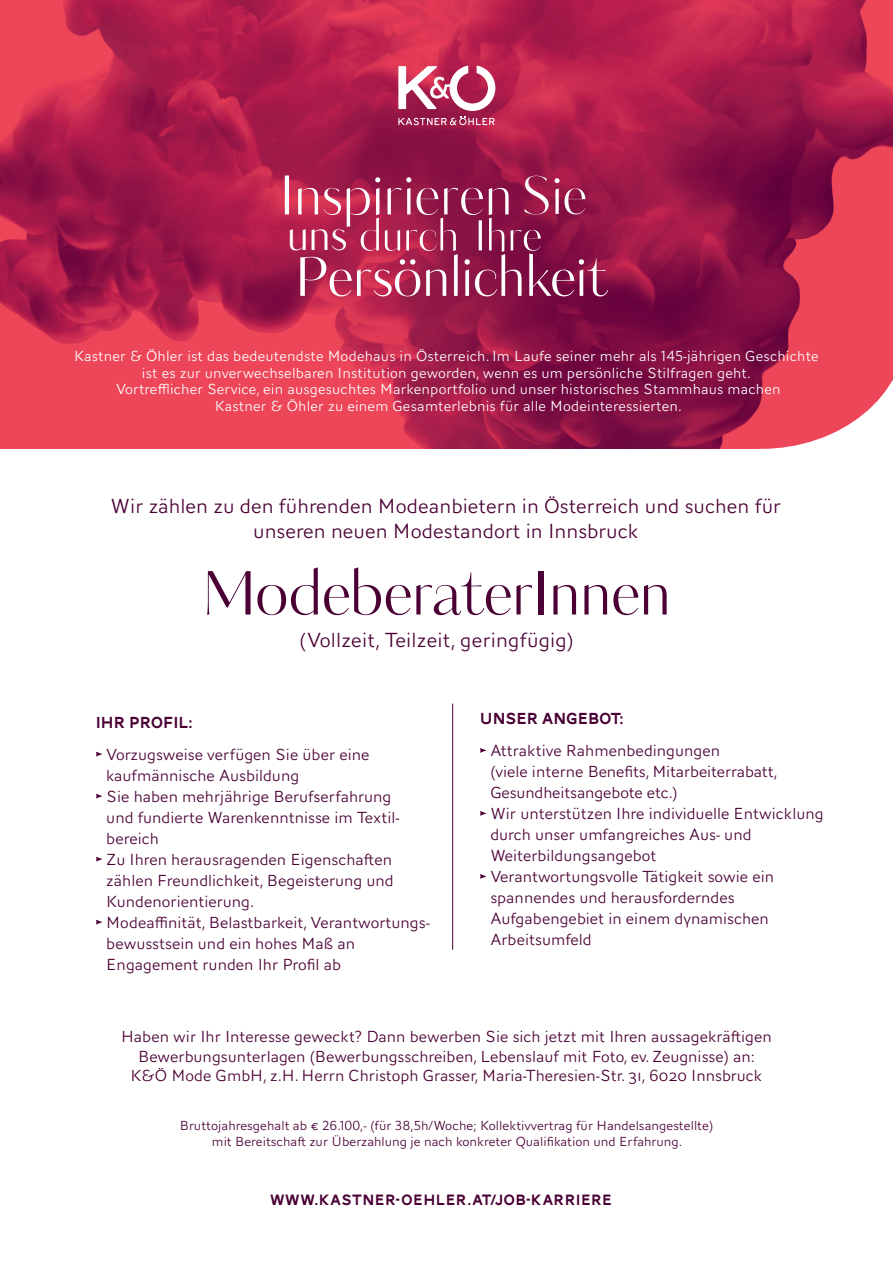
<style>
.page{position:relative;width:893px;height:1263px;background:#fff}
.page>*{position:absolute;margin:0;border:0;box-sizing:border-box;transform-origin:0 0}
.t1{font:60px "Kudryashev Headline Sans";color:#4a0034}
.t2{font:42px "Kudryashev Headline Sans";color:#fff}
.t3{font:300 21px/25.2px "AW Conqueror Pro Sans";color:#4a0034;text-align:center}
.t4{font:300 16.5px/21.1px "AW Conqueror Pro Sans";color:#4a0034}
.t5{font:16.5px "AW Conqueror Std Carved One";color:#4a0034}
.t6{font:15.45px "AW Conqueror Std Carved One";letter-spacing:.03em;color:#4a0034}
.t7{font:300 15px/16.5px "AW Conqueror Pro Sans";letter-spacing:.01em;color:#fff;text-align:center}
.t8{font:300 13.5px/16.2px "AW Conqueror Pro Sans";color:#4a0034;text-align:center}
</style>
<div class="page">
<img style="left:0;top:0;width:893px;height:449px">
<svg style="left:680px;top:264px;width:213px;height:185px;background:#be3859"></svg>
<svg style="left:398px;top:66px;width:97px;height:59px"></svg>
<hr style="left:452px;top:704px;width:1px;height:246px;background:#4a0034">
<svg style="left:285px;top:176px;width:323px;height:120px;background:#a83760"></svg>
<svg style="left:96px;top:752px;width:6px;height:4px"></svg>
<svg style="left:96px;top:794px;width:6px;height:4px"></svg>
<svg style="left:96px;top:857px;width:6px;height:4px"></svg>
<svg style="left:96px;top:920px;width:6px;height:4px"></svg>
<svg style="left:480px;top:748px;width:6px;height:5px"></svg>
<svg style="left:480px;top:811px;width:6px;height:5px"></svg>
<svg style="left:480px;top:874px;width:6px;height:5px"></svg>
<h2 class="t2" style="left:287px;top:207px;width:61px">uns</h2>
<p class="t7" style="left:74px;top:348px;width:746px">Kastner &amp; Öhler ist das bedeutendste Modehaus in Österreich. Im Laufe seiner mehr als 145-jährigen Geschichte ist es zur unverwechselbaren Institution geworden, wenn es um persönliche Stilfragen geht.<br>Vortrefflicher Service, ein ausgesuchtes Markenportfolio und unser historisches Stammhaus machen<br>Kastner &amp; Öhler zu einem Gesamterlebnis für alle Modeinteressierten.</p>
<p class="t3" style="left:111px;top:493px;width:672px">Wir zählen zu den führenden Modeanbietern in Österreich und suchen für unseren neuen Modestandort in Innsbruck</p>
<h1 class="t1" style="left:202px;top:552px;width:470px">ModeberaterInnen</h1>
<p class="t3" style="left:299px;top:627px;width:276px">(Vollzeit, Teilzeit, geringfügig)</p>
<p class="t5" style="left:96px;top:714px;width:98px">IHR PROFIL:</p>
<p class="t4" style="left:106px;top:743px;width:325px">Vorzugsweise verfügen Sie über eine kaufmännische Ausbildung<br>Sie haben mehrjährige Berufserfahrung<br>und fundierte Warenkenntnisse im Textil&shy;bereich<br>Zu Ihren herausragenden Eigenschaften zählen Freundlichkeit, Begeisterung und Kundenorientierung.<br>Modeaffinität, Belastbarkeit, Verantwortungs&shy;bewusstsein und ein hohes Maß an Engagement runden Ihr Profil ab</p>
<p class="t5" style="left:480px;top:710px;width:145px">UNSER ANGEBOT:</p>
<p class="t4" style="left:490px;top:740px;width:335px">Attraktive Rahmenbedingungen<br>(viele interne Benefits, Mitarbeiterrabatt, Gesundheitsangebote etc.)<br>Wir unterstützen Ihre individuelle Entwicklung durch unser umfangreiches Aus- und Weiterbildungsangebot<br>Verantwortungsvolle Tätigkeit sowie ein spannendes und herausforderndes Aufgabengebiet in einem dynamischen Arbeitsumfeld</p>
<p class="t4" style="left:121px;top:1026px;width:652px;line-height:19.8px;text-align:center">Haben wir Ihr Interesse geweckt? Dann bewerben Sie sich jetzt mit Ihren aussagekräftigen<br>Bewerbungsunterlagen (Bewerbungsschreiben, Lebenslauf mit Foto, ev. Zeugnisse) an:<br>K&amp;Ö Mode GmbH, z.H. Herrn Christoph Grasser, Maria-Theresien-Str. 31, 6020 Innsbruck</p>
<p class="t8" style="left:180px;top:1117px;width:535px">Bruttojahresgehalt ab € 26.100,- (für 38,5h/Woche; Kollektivvertrag für Handelsangestellte) mit Bereitschaft zur Überzahlung je nach konkreter Qualifikation und Erfahrung.</p>
<p class="t6" style="left:270px;top:1191px;width:343px">WWW.KASTNER-OEHLER.AT/JOB-KARRIERE</p>
</div>
